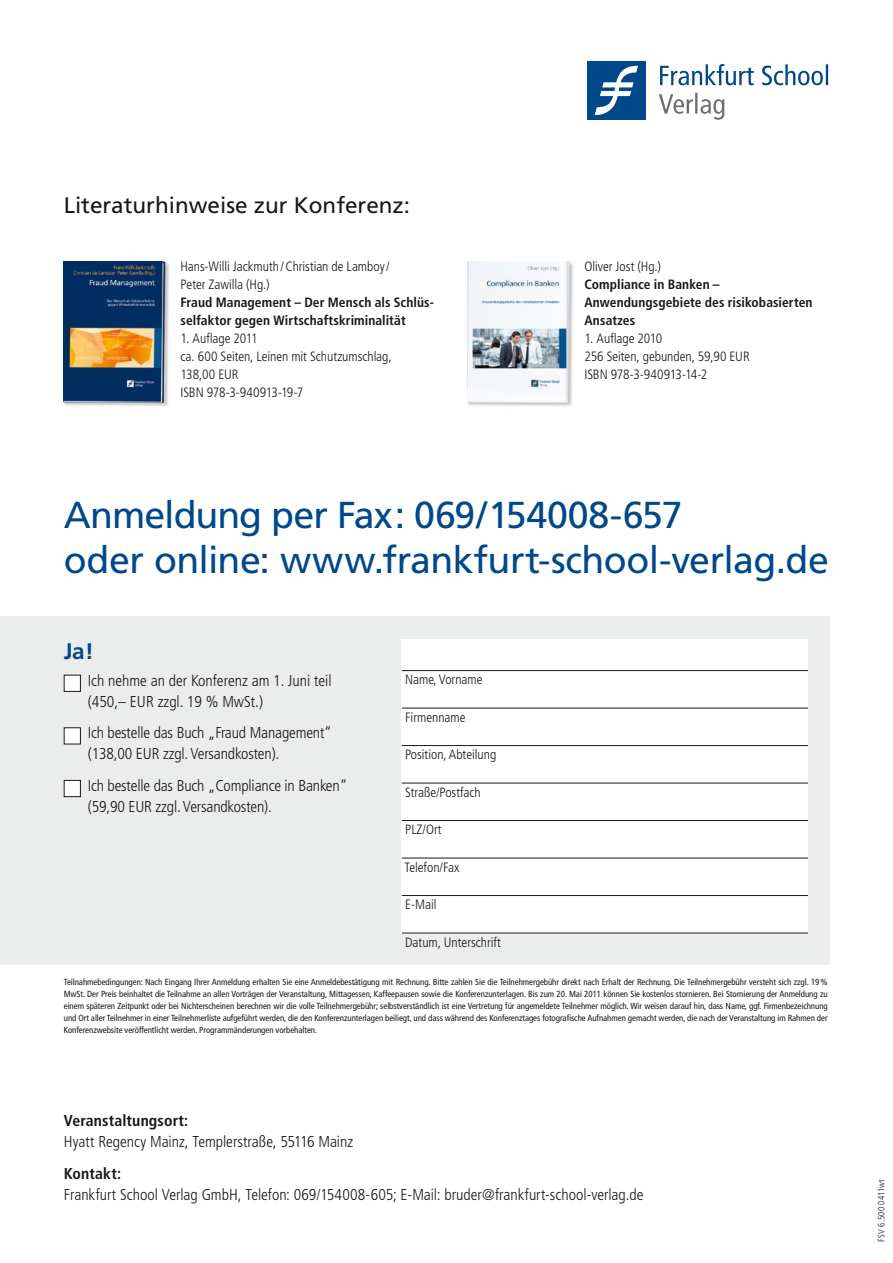
<style>
.page{position:relative;width:893px;height:1263px;background:#fff}
.page>*{position:absolute;margin:0;border:0;box-sizing:border-box;transform-origin:0 0}
.t1{font:37.5px/45px "Frutiger LT";letter-spacing:-.015em;color:#00488a}
.t2{font:22.5px "Frutiger LT";color:#181716}
.t3{font:700 22.5px "Frutiger LT";color:#00488a}
.t4{font:300 condensed 15.75px/21px "Frutiger LT";letter-spacing:-.005em;color:#181716}
.t5{font:700 condensed 15.75px "Frutiger LT";letter-spacing:.01em;color:#181716}
.t6{font:300 condensed 13.5px/18px "Frutiger LT";color:#181716}
.t7{font:700 condensed 13.5px/18px "Frutiger LT";letter-spacing:.005em;color:#181716}
.t8{font:300 condensed 9px "Frutiger LT";letter-spacing:.03em;color:#181716}
.t9{font:condensed 8.85px/12px "Frutiger LT";letter-spacing:-.005em;color:#181716;text-align:justify}
</style>
<div class="page">
<div style="left:587px;top:61px;width:59px;height:59px;background:#00488a"></div>
<svg style="left:595px;top:65px;width:43px;height:51px"></svg>
<svg style="left:659px;top:93px;width:65px;height:27px"></svg>
<svg style="left:660px;top:64px;width:168px;height:21px"></svg>
<img style="left:64px;top:262px;width:105px;height:144px">
<img style="left:468px;top:262px;width:105px;height:144px">
<div style="left:0;top:617px;width:829px;height:348px;background:#ebecec"></div>
<div style="left:402px;top:639px;width:406px;height:294px;background:#fff"></div>
<div style="left:64px;top:675px;width:16px;height:16px;background:#fff"></div>
<div style="left:64px;top:675px;width:17px;height:17px;border:1px solid #181716"></div>
<div style="left:64px;top:728px;width:16px;height:16px;background:#fff"></div>
<div style="left:64px;top:727px;width:17px;height:17px;border:1px solid #181716"></div>
<div style="left:64px;top:780px;width:16px;height:17px;background:#fff"></div>
<div style="left:64px;top:780px;width:17px;height:17px;border:1px solid #181716"></div>
<hr style="left:402px;top:670px;width:406px;height:1px;background:#181716">
<hr style="left:402px;top:708px;width:406px;height:1px;background:#181716">
<hr style="left:402px;top:745px;width:406px;height:1px;background:#181716">
<hr style="left:402px;top:783px;width:406px;height:1px;background:#181716">
<hr style="left:402px;top:820px;width:406px;height:1px;background:#181716">
<hr style="left:402px;top:858px;width:406px;height:1px;background:#181716">
<hr style="left:402px;top:895px;width:406px;height:1px;background:#181716">
<hr style="left:402px;top:933px;width:406px;height:1px;background:#181716">
<h2 class="t2" style="left:64px;top:192px;width:348px">Literaturhinweise zur Konferenz:</h2>
<h3 class="t6" style="left:180px;top:257px;width:211px">Hans-Willi Jackmuth/Christian de Lamboy/<br>Peter Zawilla (Hg.)</h3>
<h3 class="t7" style="left:180px;top:293px;width:255px">Fraud Management – Der Mensch als Schlüs&shy;selfaktor gegen Wirtschaftskriminalität</h3>
<h3 class="t6" style="left:180px;top:329px;width:213px">1. Auflage 2011<br>ca. 600 Seiten, Leinen mit Schutzumschlag,<br>138,00 EUR<br>ISBN 978-3-940913-19-7</h3>
<h3 class="t6" style="left:584px;top:257px;width:78px">Oliver Jost (Hg.)</h3>
<h3 class="t7" style="left:584px;top:275px;width:230px">Compliance in Banken –<br>Anwendungsgebiete des risikobasierten<br>Ansatzes</h3>
<h3 class="t6" style="left:584px;top:329px;width:167px">1. Auflage 2010<br>256 Seiten, gebunden, 59,90 EUR<br>ISBN 978-3-940913-14-2</h3>
<h1 class="t1" style="left:64px;top:492px;width:766px">Anmeldung per Fax: 069/154008-657<br>oder online: www.frankfurt-school-verlag.de</h1>
<h2 class="t3" style="left:64px;top:638px;width:32px">Ja!</h2>
<h3 class="t4" style="left:88px;top:670px;width:245px">Ich nehme an der Konferenz am 1. Juni teil (450,– EUR zzgl. 19 % MwSt.)</h3>
<h3 class="t4" style="left:88px;top:723px;width:245px">Ich bestelle das Buch „Fraud Management“ (138,00 EUR zzgl. Versandkosten).</h3>
<h3 class="t4" style="left:88px;top:775px;width:261px">Ich bestelle das Buch „Compliance in Banken“ (59,90 EUR zzgl. Versandkosten).</h3>
<h3 class="t6" style="left:405px;top:671px;width:79px">Name, Vorname</h3>
<h3 class="t6" style="left:405px;top:708px;width:62px">Firmenname</h3>
<h3 class="t6" style="left:405px;top:746px;width:93px">Position, Abteilung</h3>
<h3 class="t6" style="left:405px;top:783px;width:77px">Straße/Postfach</h3>
<h3 class="t6" style="left:405px;top:821px;width:38px">PLZ/Ort</h3>
<h3 class="t6" style="left:404px;top:858px;width:57px">Telefon/Fax</h3>
<h3 class="t6" style="left:405px;top:896px;width:33px">E-Mail</h3>
<h3 class="t6" style="left:405px;top:933px;width:97px">Datum, Unterschrift</h3>
<p class="t9" style="left:64px;top:975px;width:766px">Teilnahmebedingungen: Nach Eingang Ihrer Anmeldung erhalten Sie eine Anmeldebestätigung mit Rechnung. Bitte zahlen Sie die Teilnehmergebühr direkt nach Erhalt der Rechnung. Die Teilnehmergebühr versteht sich zzgl. 19% MwSt. Der Preis beinhaltet die Teilnahme an allen Vorträgen der Veranstaltung, Mittagessen, Kaffeepausen sowie die Konferenzunterlagen. Bis zum 20. Mai 2011 können Sie kostenlos stornieren. Bei Stornierung der Anmeldung zu einem späteren Zeitpunkt oder bei Nichterscheinen berechnen wir die volle Teilnehmergebühr; selbstverständlich ist eine Vertretung für angemeldete Teilnehmer möglich. Wir weisen darauf hin, dass Name, ggf. Firmenbezeichnung und Ort aller Teilnehmer in einer Teilnehmerliste aufgeführt werden, die den Konferenzunterlagen beiliegt, und dass während des Konferenztages fotografische Aufnahmen gemacht werden, die nach der Veranstaltung im Rahmen der Konferenzwebsite veröffentlicht werden. Programmänderungen vorbehalten.</p>
<h3 class="t5" style="left:64px;top:1111px;width:126px">Veranstaltungsort:</h3>
<h3 class="t4" style="left:64px;top:1131px;width:291px">Hyatt Regency Mainz, Templerstraße, 55116 Mainz</h3>
<h3 class="t5" style="left:64px;top:1164px;width:59px">Kontakt:</h3>
<h3 class="t4" style="left:64px;top:1184px;width:581px">Frankfurt School Verlag GmbH, Telefon: 069/154008-605; E-Mail: bruder@frankfurt-school-verlag.de</h3>
<p class="t8" style="left:876px;top:1242px;width:64px;rotate:-90deg">FSV 6.500 0411wt</p>
</div>
